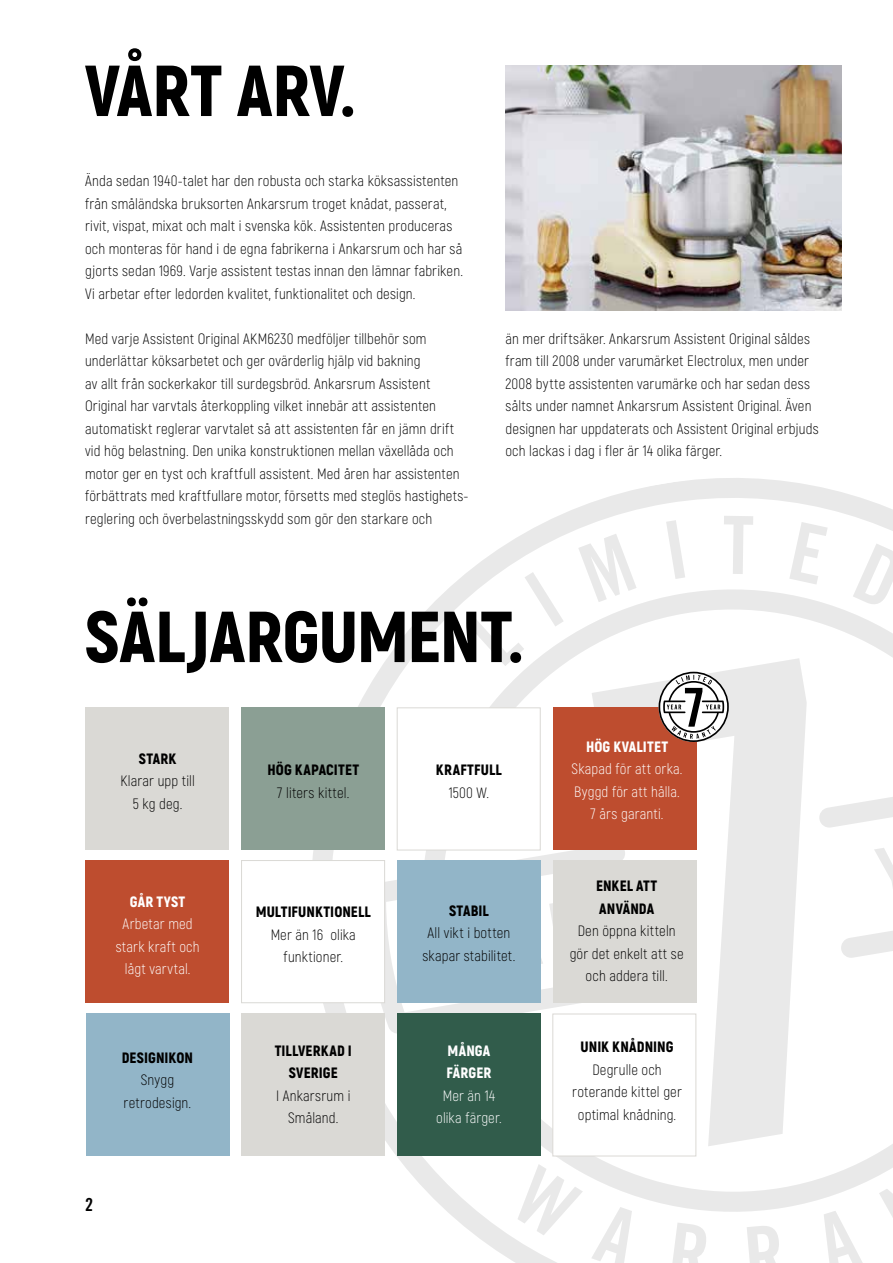
<style>
.page{position:relative;width:893px;height:1263px;background:#fff}
.page>*{position:absolute;margin:0;border:0;box-sizing:border-box;transform-origin:0 0}
.t1{font:900 72px "Akrobat";letter-spacing:-.005em;color:#000}
.t2{font:18px "Trade Gothic LT Std Bd Cn 20";color:#000}
.t3{font:300 15px/22.5px "Akrobat";letter-spacing:.01em;color:#000;text-align:center}
.t4{font:900 15px/22.5px "Akrobat";letter-spacing:.01em;color:#000}
.t5{font:300 15px/22.5px "Akrobat";letter-spacing:.01em;color:#fff;text-align:center}
.t6{font:900 15px/22.5px "Akrobat";letter-spacing:.01em;color:#fff}
</style>
<div class="page">
<svg style="left:278px;top:478px;width:615px;height:785px"></svg>
<svg style="left:366px;top:582px;width:527px;height:637px"></svg>
<img style="left:505px;top:65px;width:336px;height:246px">
<div style="left:86px;top:708px;width:143px;height:142px;background:#dad9d5"></div>
<div style="left:86px;top:860px;width:143px;height:143px;background:#be4d2f"></div>
<div style="left:86px;top:1014px;width:143px;height:142px;background:#92b5c8"></div>
<div style="left:242px;top:708px;width:143px;height:142px;background:#8b9f94"></div>
<div style="left:241px;top:860px;width:144px;height:143px;background:#fff;border:1px solid #dad9d5"></div>
<div style="left:242px;top:1014px;width:143px;height:142px;background:#dad9d5"></div>
<div style="left:397px;top:708px;width:143px;height:142px;background:#fff;border:1px solid #dad9d5"></div>
<div style="left:397px;top:860px;width:143px;height:143px;background:#92b5c8"></div>
<div style="left:397px;top:1014px;width:143px;height:142px;background:#315c4b"></div>
<div style="left:553px;top:708px;width:143px;height:142px;background:#be4d2f"></div>
<div style="left:553px;top:860px;width:143px;height:143px;background:#dad9d5"></div>
<div style="left:553px;top:1014px;width:143px;height:142px;background:#fff;border:1px solid #dbd9d5"></div>
<svg style="left:658px;top:672px;width:71px;height:70px"></svg>
<h1 class="t1" style="left:85px;top:44px;width:272px">VÅRT ARV.</h1>
<p class="t3" style="left:85px;top:170px;width:379px;text-align:left">Ända sedan 1940-talet har den robusta och starka köksassistenten från småländska bruksorten Ankarsrum troget knådat, passerat, rivit, vispat, mixat och malt i svenska kök. Assistenten produceras och monteras för hand i de egna fabrikerna i Ankarsrum och har så gjorts sedan 1969. Varje assistent testas innan den lämnar fabriken.<br>Vi arbetar efter ledorden kvalitet, funktionalitet och design.</p>
<p class="t3" style="left:85px;top:327px;width:384px;text-align:left">Med varje Assistent Original AKM6230 medföljer tillbehör som underlättar köksarbetet och ger ovärderlig hjälp vid bakning<br>av allt från sockerkakor till surdegsbröd. Ankarsrum Assistent Original har varvtals återkoppling vilket innebär att assistenten automatiskt reglerar varvtalet så att assistenten får en jämn drift vid hög belastning. Den unika konstruktionen mellan växellåda och motor ger en tyst och kraftfull assistent. Med åren har assistenten förbättrats med kraftfullare motor, försetts med steglös hastighets&shy;reglering och överbelastningsskydd som gör den starkare och</p>
<p class="t3" style="left:505px;top:327px;width:315px;text-align:left">än mer driftsäker. Ankarsrum Assistent Original såldes fram till 2008 under varumärket Electrolux, men under 2008 bytte assistenten varumärke och har sedan dess sålts under namnet Ankarsrum Assistent Original. Även designen har uppdaterats och Assistent Original erbjuds och lackas i dag i fler är 14 olika färger.</p>
<h1 class="t1" style="left:85px;top:590px;width:440px">SÄLJARGUMENT.</h1>
<p class="t4" style="left:139px;top:747px;width:39px">STARK</p>
<p class="t3" style="left:120px;top:769px;width:76px">Klarar upp till<br>5 kg deg.</p>
<p class="t6" style="left:130px;top:890px;width:57px">GÅR TYST</p>
<p class="t5" style="left:116px;top:913px;width:85px">Arbetar med stark kraft och lågt varvtal.</p>
<p class="t4" style="left:122px;top:1046px;width:73px">DESIGNIKON</p>
<p class="t3" style="left:124px;top:1068px;width:69px">Snygg retrodesign.</p>
<p class="t2" style="left:85px;top:1193px;width:9px">2</p>
<p class="t4" style="left:267px;top:759px;width:93px">HÖG KAPACITET</p>
<p class="t3" style="left:277px;top:781px;width:74px">7 liters kittel.</p>
<p class="t4" style="left:256px;top:900px;width:116px">MULTIFUNKTIONELL</p>
<p class="t3" style="left:271px;top:923px;width:87px">Mer än 16 olika funktioner.</p>
<p class="t4" style="left:275px;top:1039px;width:79px;text-align:center">TILLVERKAD I<br>SVERIGE</p>
<p class="t3" style="left:276px;top:1084px;width:76px">I Ankarsrum i<br>Småland.</p>
<p class="t4" style="left:436px;top:759px;width:67px">KRAFTFULL</p>
<p class="t3" style="left:449px;top:781px;width:42px">1500 W.</p>
<p class="t4" style="left:449px;top:899px;width:41px">STABIL</p>
<p class="t3" style="left:422px;top:922px;width:94px">All vikt i botten skapar stabilitet.</p>
<p class="t6" style="left:446px;top:1039px;width:46px">MÅNGA<br>FÄRGER</p>
<p class="t5" style="left:436px;top:1084px;width:67px">Mer än 14 olika färger.</p>
<p class="t6" style="left:586px;top:735px;width:84px">HÖG KVALITET</p>
<p class="t5" style="left:572px;top:758px;width:112px">Skapad för att orka.<br>Byggd för att hålla.<br>7 års garanti.</p>
<p class="t4" style="left:596px;top:875px;width:63px">ENKEL ATT<br>ANVÄNDA</p>
<p class="t3" style="left:570px;top:920px;width:115px">Den öppna kitteln gör det enkelt att se och addera till.</p>
<p class="t4" style="left:581px;top:1035px;width:94px">UNIK KNÅDNING</p>
<p class="t3" style="left:572px;top:1058px;width:111px">Degrulle och roterande kittel ger optimal knådning.</p>
</div>
